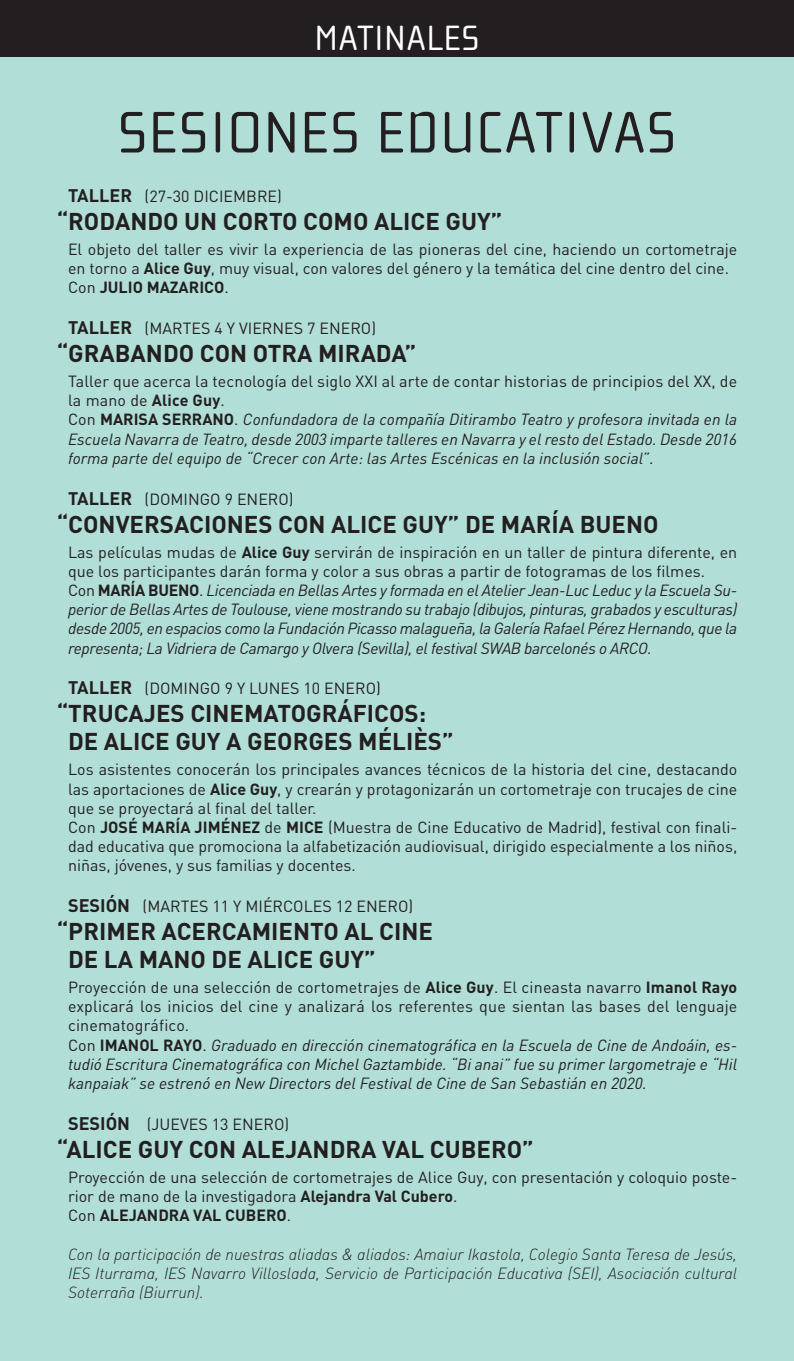
<style>
.page{position:relative;width:794px;height:1361px;background:#b1ded6}
.page>*{position:absolute;margin:0;border:0;box-sizing:border-box;transform-origin:0 0}
.titulo_folleto_2{font:60px "Cholla Wide";letter-spacing:.02em;color:#231f20}
.t1{font:36px "Cholla Wide";letter-spacing:.02em;color:#fff}
.NOMBRE{font:700 24px/28px "DIN";color:#231f20}
.TXT_FOLLETO{font:16px/19.2px "DIN";color:#231f20}
.TXT_FOLLETO-2{font:italic 16px/19.2px "DIN";color:#231f20;text-align:justify}
.TXT_FOLLETO-3{font:16px/19.2px "DIN Light Italic Alt";color:#231f20;text-align:justify}
.DIA{font:16px "DIN";color:#231f20}
.TXT_FOLLETO-4{font:700 16px "DIN";color:#231f20}
.s1{font-weight:700;font-size:18px}
.s2{font-weight:700}
.s3{font-weight:400}
.s4{font-style:normal}
.s5{font-weight:700;font-style:normal}
</style>
<div class="page">
<div style="left:0;top:0;width:794px;height:57px;background:#231f20"></div>
<p class="t1" style="left:315px;top:18px;width:166px">MATINALES</p>
<p class="titulo_folleto_2" style="left:118px;top:100px;width:560px">SESIONES EDUCATIVAS</p>
<p class="DIA" style="left:68px;top:186px;width:215px"><span class="s1">TALLER</span> (27-30 DICIEMBRE)</p>
<p class="NOMBRE" style="left:57px;top:206px;width:447px">“RODANDO UN CORTO COMO ALICE GUY”</p>
<p class="TXT_FOLLETO" style="left:68px;top:239px;width:670px">El objeto del taller es vivir la experiencia de las pioneras del cine, haciendo un cortometraje en torno a <span class="s2">Alice Guy</span>, muy visual, con valores del género y la temática del cine dentro del cine.</p>
<p class="TXT_FOLLETO-4" style="left:68px;top:277px;width:162px"><span class="s3">Con</span> JULIO MAZARICO<span class="s3">.</span></p>
<p class="DIA" style="left:68px;top:318px;width:309px"><span class="s1">TALLER</span> (MARTES 4 Y VIERNES 7 ENERO)</p>
<p class="NOMBRE" style="left:57px;top:338px;width:361px">“GRABANDO CON OTRA MIRADA”</p>
<p class="TXT_FOLLETO" style="left:68px;top:371px;width:670px">Taller que acerca la tecnología del siglo XXI al arte de contar historias de principios del XX, de la mano de <span class="s2">Alice Guy</span>.</p>
<p class="TXT_FOLLETO-2" style="left:68px;top:410px;width:670px"><span class="s4">Con</span> <span class="s5">MARISA SERRANO</span><span class="s4">.</span> Confundadora de la compañía Ditirambo Teatro y profesora invitada en la Escuela Navarra de Teatro, desde 2003 imparte talleres en Navarra y el resto del Estado. Desde 2016 forma parte del equipo de “Crecer con Arte: las Artes Escénicas en la inclusión social”<span class="s4">.</span></p>
<p class="DIA" style="left:68px;top:489px;width:227px"><span class="s1">TALLER</span> (DOMINGO 9 ENERO)</p>
<p class="NOMBRE" style="left:57px;top:509px;width:603px">“CONVERSACIONES CON ALICE GUY” DE MARÍA BUENO</p>
<p class="TXT_FOLLETO" style="left:68px;top:542px;width:671px">Las películas mudas de <span class="s2">Alice Guy</span> servirán de inspiración en un taller de pintura diferente, en que los participantes darán forma y color a sus obras a partir de fotogramas de los filmes.</p>
<p class="TXT_FOLLETO-2" style="left:68px;top:580px;width:670px"><span class="s4">Con</span> <span class="s5">MARÍA BUENO</span><span class="s4">.</span> Licenciada en Bellas Artes y formada en el Atelier Jean-Luc Leduc y la Escuela Su&shy;perior de Bellas Artes de Toulouse, viene mostrando su trabajo (dibujos, pinturas, grabados y esculturas) desde 2005, en espacios como la Fundación Picasso malagueña, la Galería Rafael Pérez Hernando, que la representa; La Vidriera de Camargo y Olvera (Sevilla), el festival SWAB barcelonés o ARCO.</p>
<p class="DIA" style="left:68px;top:678px;width:314px"><span class="s1">TALLER</span> (DOMINGO 9 Y LUNES 10 ENERO)</p>
<p class="NOMBRE" style="left:68px;top:699px;width:387px;text-indent:-11px">“TRUCAJES CINEMATOGRÁFICOS:<br>DE ALICE GUY A GEORGES MÉLIÈS”</p>
<p class="TXT_FOLLETO" style="left:68px;top:759px;width:670px;text-align:justify">Los asistentes conocerán los principales avances técnicos de la historia del cine, destacando las aportaciones de <span class="s2">Alice Guy</span>, y crearán y protagonizarán un cortometraje con trucajes de cine que se proyectará al final del taller.</p>
<p class="TXT_FOLLETO" style="left:68px;top:817px;width:670px;text-align:justify">Con <span class="s2">JOSÉ MARÍA JIMÉNEZ</span> de <span class="s2">MICE</span> (Muestra de Cine Educativo de Madrid), festival con finali&shy;dad educativa que promociona la alfabetización audiovisual, dirigido especialmente a los niños, niñas, jóvenes, y sus familias y docentes.</p>
<p class="DIA" style="left:68px;top:896px;width:347px"><span class="s1">SESIÓN</span> (MARTES 11 Y MIÉRCOLES 12 ENERO)</p>
<p class="NOMBRE" style="left:68px;top:916px;width:366px;text-indent:-11px">“PRIMER ACERCAMIENTO AL CINE<br>DE LA MANO DE ALICE GUY”</p>
<p class="TXT_FOLLETO" style="left:68px;top:977px;width:671px;text-align:justify">Proyección de una selección de cortometrajes de <span class="s2">Alice Guy</span>. El cineasta navarro <span class="s2">Imanol Rayo </span>explicará los inicios del cine y analizará los referentes que sientan las bases del lenguaje cinematográfico.</p>
<p class="TXT_FOLLETO-2" style="left:68px;top:1035px;width:670px"><span class="s4">Con</span> <span class="s5">IMANOL RAYO</span><span class="s4">.</span> Graduado en dirección cinematográfica en la Escuela de Cine de Andoáin, es&shy;tudió Escritura Cinematográfica con Michel Gaztambide. “Bi anai” fue su primer largometraje e “Hil kanpaiak” se estrenó en New Directors del Festival de Cine de San Sebastián en 2020.</p>
<p class="DIA" style="left:68px;top:1114px;width:223px"><span class="s1">SESIÓN</span> (JUEVES 13 ENERO)</p>
<p class="NOMBRE" style="left:57px;top:1134px;width:478px">“ALICE GUY CON ALEJANDRA VAL CUBERO”</p>
<p class="TXT_FOLLETO" style="left:68px;top:1167px;width:670px">Proyección de una selección de cortometrajes de Alice Guy, con presentación y coloquio poste&shy;rior de mano de la investigadora <span class="s2">Alejandra Val Cubero</span>.</p>
<p class="TXT_FOLLETO-4" style="left:68px;top:1205px;width:224px"><span class="s3">Con</span> ALEJANDRA VAL CUBERO<span class="s3">.</span></p>
<p class="TXT_FOLLETO-3" style="left:68px;top:1244px;width:670px">Con la participación de nuestras aliadas &amp; aliados: Amaiur Ikastola, Colegio Santa Teresa de Jesús, IES Iturrama, IES Navarro Villoslada, Servicio de Participación Educativa (SEI), Asociación cultural Soterraña (Biurrun).</p>
</div>
